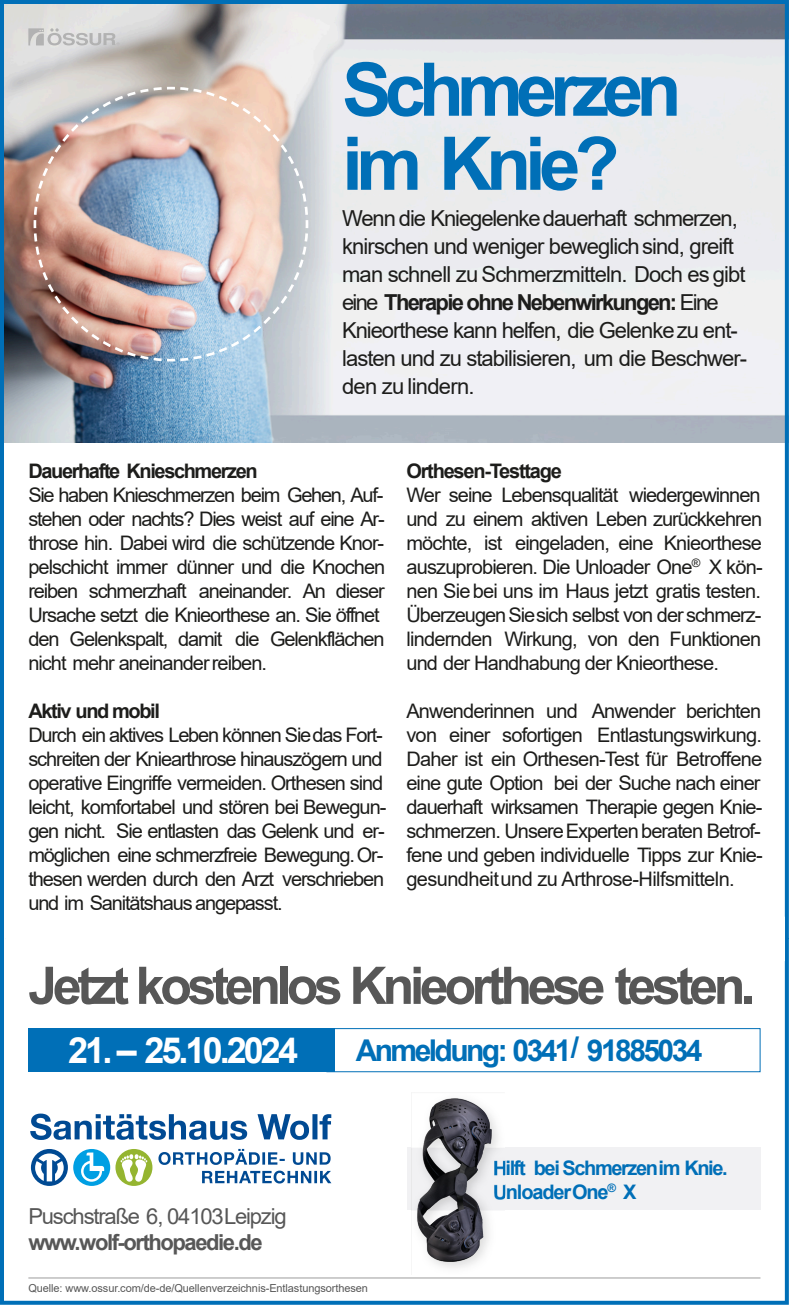
<style>
.page{position:relative;width:789px;height:1305px;background:#fff}
.page>*{position:absolute;margin:0;border:0;box-sizing:border-box;transform-origin:0 0}
.t1{font:700 74px "Arial";letter-spacing:-.095em;color:#006fb7}
.t2{font:700 51.8px "Arial";letter-spacing:-.085em;color:#575757}
.t3{font:700 36px "Arial";letter-spacing:-.08em;color:#fff}
.t4{font:700 30px "Arial";letter-spacing:-.085em;color:#006fb7}
.t5{font:22px "Arial";letter-spacing:-.045em;color:#1d1d1b}
.t6{font:700 22px "Arial";letter-spacing:-.08em;color:#1d1d1b}
.t7{font:22px "Arial";letter-spacing:-.055em;color:#575757}
.t8{font:700 22px "Arial";letter-spacing:-.065em;color:#575757}
.t9{font:20px "Arial";letter-spacing:-.05em;color:#1d1d1b}
.t10{font:700 20px "Arial";letter-spacing:-.07em;color:#1d1d1b}
.t11{font:20px "Arial";letter-spacing:-.03em;color:#1d1d1b}
.t12{font:700 20px "Arial";letter-spacing:-.07em;color:#006fb7}
.t13{font:700 11.6px "Arial";color:#006fb7}
.t14{font:11.6px "Arial";color:#1d1d1b}
.t15{font:11px "Arial";letter-spacing:-.01em;color:#575757}
.s1{font-weight:400}
</style>
<div class="page">
<img style="left:351px;top:5px;width:432px;height:437px">
<div style="left:407px;top:1147px;width:353px;height:62px;background:#f1f1f3"></div>
<img style="left:411px;top:1118px;width:93px;height:150px">
<img style="left:416px;top:1098px;width:76px;height:164px">
<div style="left:351px;top:39px;width:432px;height:377px;background:#ebebf0"></div>
<img style="left:5px;top:5px;width:346px;height:437px">
<img style="left:32px;top:85px;width:277px;height:278px">
<svg style="left:28px;top:28px;width:91px;height:17px;background:#cdcdcd"></svg>
<div style="left:326px;top:1028px;width:434px;height:43px;border:1px solid #006fb7"></div>
<div style="left:28px;top:1028px;width:306px;height:43px;background:#006fb7"></div>
<hr style="left:28px;top:1277px;width:732px;height:1px;background:#9d9d9c">
<svg style="left:202px;top:1170px;width:129px;height:13px"></svg>
<svg style="left:158px;top:1148px;width:172px;height:16px"></svg>
<svg style="left:30px;top:1113px;width:301px;height:26px"></svg>
<svg style="left:31px;top:1149px;width:121px;height:36px"></svg>
<div style="left:0;top:0;width:788px;height:1304px;border:4px solid #006fb7"></div>
<div style="left:5px;top:916px;width:779px;height:44px;background:#fff"></div>
<svg style="left:6px;top:926px;width:782px;height:24px"></svg>
<p class="t1" style="left:342px;top:62px;width:341px">Schmerzen</p>
<p class="t1" style="left:342px;top:136px;width:279px">im Knie?</p>
<p class="t5" style="left:342px;top:210px;width:397px">Wenn die Kniegelenke dauerhaft schmerzen,</p>
<p class="t5" style="left:342px;top:238px;width:393px">knirschen und weniger beweglich sind, greift</p>
<p class="t5" style="left:342px;top:266px;width:405px">man schnell zu Schmerzmitteln. Doch es gibt</p>
<p class="t6" style="left:342px;top:294px;width:378px"><span class="s1">eine</span> Therapie ohne Nebenwirkungen: <span class="s1">Eine</span></p>
<p class="t5" style="left:342px;top:322px;width:397px">Knieorthese kann helfen, die Gelenke zu ent-</p>
<p class="t5" style="left:342px;top:350px;width:406px">lasten und zu stabilisieren, um die Beschwer-</p>
<p class="t5" style="left:342px;top:378px;width:134px">den zu lindern.</p>
<p class="t10" style="left:28px;top:463px;width:231px">Dauerhafte Knieschmerzen</p>
<p class="t9" style="left:28px;top:487px;width:356px">Sie haben Knieschmerzen beim Gehen, Auf-</p>
<p class="t9" style="left:28px;top:511px;width:357px">stehen oder nachts? Dies weist auf eine Ar-</p>
<p class="t9" style="left:28px;top:535px;width:357px">throse hin. Dabei wird die schützende Knor-</p>
<p class="t9" style="left:28px;top:559px;width:358px">pelschicht immer dünner und die Knochen</p>
<p class="t9" style="left:28px;top:583px;width:358px">reiben schmerzhaft aneinander. An dieser</p>
<p class="t9" style="left:28px;top:607px;width:353px">Ursache setzt die Knieorthese an. Sie öffnet</p>
<p class="t9" style="left:28px;top:631px;width:357px">den Gelenkspalt, damit die Gelenkflächen</p>
<p class="t9" style="left:28px;top:655px;width:240px">nicht mehr aneinander reiben.</p>
<p class="t10" style="left:28px;top:703px;width:133px">Aktiv und mobil</p>
<p class="t9" style="left:28px;top:727px;width:356px">Durch ein aktives Leben können Sie das Fort-</p>
<p class="t9" style="left:28px;top:751px;width:355px">schreiten der Kniearthrose hinauszögern und</p>
<p class="t9" style="left:28px;top:775px;width:356px">operative Eingriffe vermeiden. Orthesen sind</p>
<p class="t9" style="left:28px;top:799px;width:359px">leicht, komfortabel und stören bei Bewegun-</p>
<p class="t9" style="left:28px;top:823px;width:357px">gen nicht. Sie entlasten das Gelenk und er-</p>
<p class="t9" style="left:28px;top:847px;width:356px">möglichen eine schmerzfreie Bewegung. Or-</p>
<p class="t9" style="left:28px;top:871px;width:357px">thesen werden durch den Arzt verschrieben</p>
<p class="t9" style="left:28px;top:895px;width:255px">und im Sanitätshaus angepasst.</p>
<p class="t10" style="left:406px;top:463px;width:157px">Orthesen-Testtage</p>
<p class="t9" style="left:406px;top:487px;width:355px">Wer seine Lebensqualität wiedergewinnen</p>
<p class="t9" style="left:406px;top:511px;width:357px">und zu einem aktiven Leben zurückkehren</p>
<p class="t9" style="left:406px;top:535px;width:357px">möchte, ist eingeladen, eine Knieorthese</p>
<p class="t9" style="left:406px;top:559px;width:287px">auszuprobieren. Die Unloader One</p>
<p class="t14" style="left:691px;top:558px;width:10px">®</p>
<p class="t9" style="left:708px;top:559px;width:55px">X kön-</p>
<p class="t9" style="left:406px;top:583px;width:356px">nen Sie bei uns im Haus jetzt gratis testen.</p>
<p class="t9" style="left:406px;top:607px;width:356px">Überzeugen Sie sich selbst von der schmerz-</p>
<p class="t9" style="left:406px;top:631px;width:356px">lindernden Wirkung, von den Funktionen</p>
<p class="t9" style="left:406px;top:655px;width:314px">und der Handhabung der Knieorthese.</p>
<p class="t9" style="left:406px;top:703px;width:356px">Anwenderinnen und Anwender berichten</p>
<p class="t9" style="left:406px;top:727px;width:357px">von einer sofortigen Entlastungswirkung.</p>
<p class="t9" style="left:406px;top:751px;width:357px">Daher ist ein Orthesen-Test für Betroffene</p>
<p class="t9" style="left:406px;top:775px;width:355px">eine gute Option bei der Suche nach einer</p>
<p class="t9" style="left:406px;top:799px;width:357px">dauerhaft wirksamen Therapie gegen Knie-</p>
<p class="t9" style="left:406px;top:823px;width:356px">schmerzen. Unsere Experten beraten Betrof-</p>
<p class="t9" style="left:406px;top:847px;width:358px">fene und geben individuelle Tipps zur Knie-</p>
<p class="t11" style="left:406px;top:871px;width:329px">gesundheit und zu Arthrose-Hilfsmitteln.</p>
<p class="t2" style="left:28px;top:966px;width:728px">Jetzt kostenlos Knieorthese testen.</p>
<p class="t3" style="left:68px;top:1037px;width:231px">21. – 25.10.2024</p>
<p class="t4" style="left:355px;top:1039px;width:217px">Anmeldung: 0341</p>
<p class="t4" style="left:570px;top:1036px;width:10px">/</p>
<p class="t4" style="left:586px;top:1039px;width:117px">91885034</p>
<p class="t7" style="left:28px;top:1207px;width:260px">Puschstraße 6, 04103 Leipzig</p>
<p class="t8" style="left:28px;top:1233px;width:236px">www.wolf-orthopaedie.de</p>
<p class="t15" style="left:28px;top:1283px;width:341px">Quelle: www.ossur.com/de-de/Quellenverzeichnis-Entlastungsorthesen</p>
<p class="t12" style="left:492px;top:1160px;width:236px">Hilft bei Schmerzen im Knie.</p>
<p class="t12" style="left:492px;top:1184px;width:118px">Unloader One</p>
<p class="t13" style="left:607px;top:1183px;width:10px">®</p>
<p class="t12" style="left:622px;top:1184px;width:15px">X</p>
</div>
